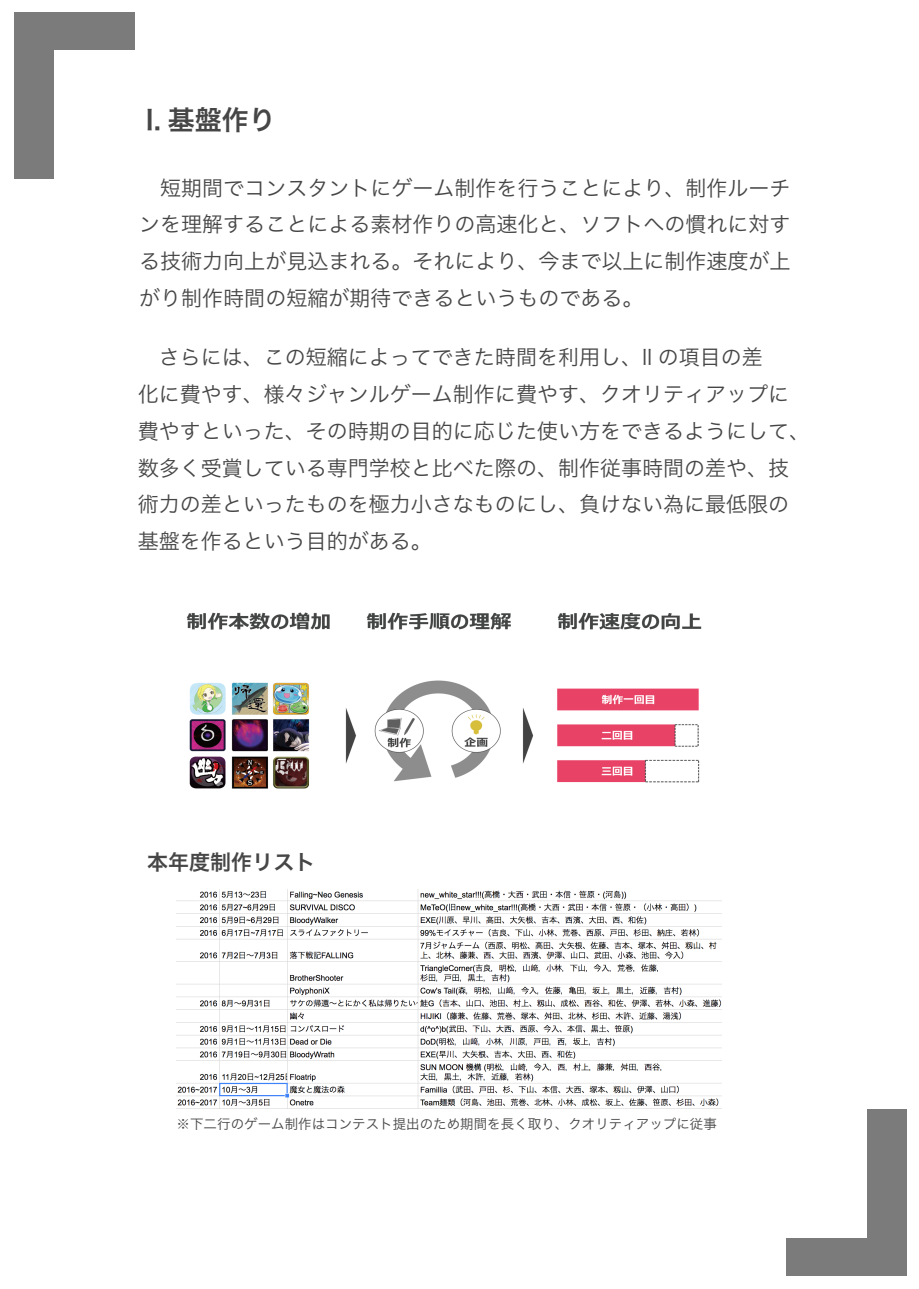
<style>
.page{position:relative;width:919px;height:1289px;background:#fff}
.page>*{position:absolute;margin:0;border:0;box-sizing:border-box;transform-origin:0 0}
.t1{font:27px "Hira Kaku Pro N W6";color:#464647}
.t2{font:21px/36.8px "Hira Kaku Pro N W3";color:#464647;text-align:justify}
.t3{font:21px "Hira Kaku Pro N W6";color:#464647}
.t4{font:13.5px "Hira Kaku Pro N W3";color:#464647}
.s1{font-family:"Koz Go Pr 6 N"}
</style>
<div class="page">
<img style="left:186px;top:612px;width:516px;height:177px">
<img style="left:177px;top:889px;width:544px;height:219px">
<div style="left:867px;top:1109px;width:39px;height:167px;background:#7b7b7c"></div>
<div style="left:786px;top:1238px;width:120px;height:38px;background:#7b7b7c"></div>
<div style="left:15px;top:13px;width:39px;height:166px;background:#7b7b7c"></div>
<div style="left:15px;top:13px;width:120px;height:37px;background:#7b7b7c"></div>
<p class="t1" style="left:146px;top:95px;width:131px">I. 基盤作り</p>
<p class="t2" style="left:139px;top:168px;width:652px">　短期間でコンスタントにゲーム制作を行うことにより、制作ルーチンを理解することによる素材作りの高速化と、ソフトへの慣れに対する技術力向上が見込まれる。それにより、今まで以上に制作速度が上がり制作時間の短縮が期待できるというものである。</p>
<p class="t2" style="left:138px;top:337px;width:674px;text-align:left">　さらには、この短縮によってできた時間を利用し、II の項目の差<br>化に費やす、様々ジャンルゲーム制作に費やす、クオリティアップに費やすといった、その時期の目的に応じた使い方をできるようにして、数多く受賞している専門学校と比べた際の、制作従事時間の差や、技術力の差といったものを極力小さなものにし、負けない為に最低限の基盤を作るという目的がある。</p>
<p class="t3" style="left:147px;top:842px;width:169px">本年度制作リスト</p>
<p class="t4" style="left:177px;top:1111px;width:542px"><span class="s1">※</span>下二行のゲーム制作はコンテスト提出のため期間を長く取り、クオリティアップに従事</p>
</div>
